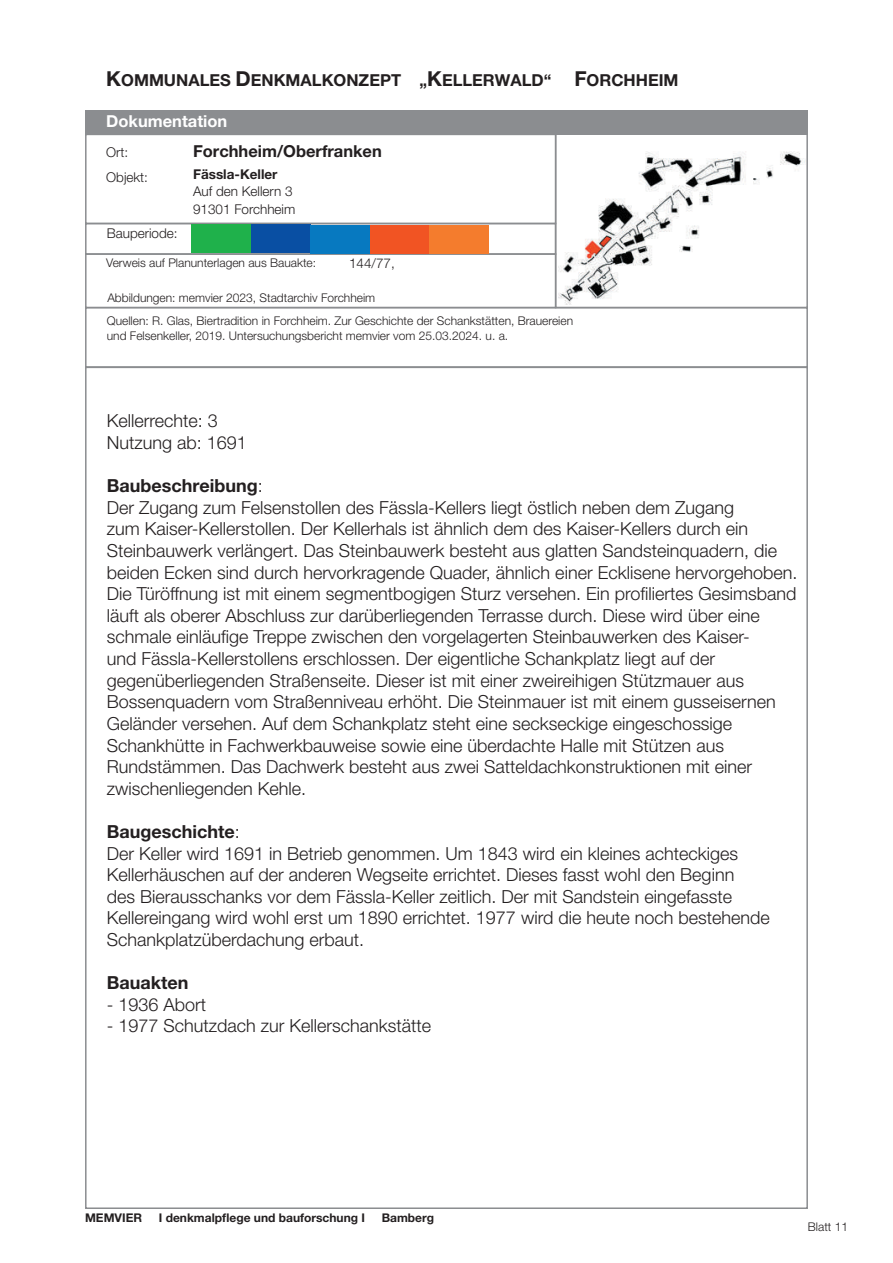
<style>
.page{position:relative;width:893px;height:1263px;background:#fff}
.page>*{position:absolute;margin:0;border:0;box-sizing:border-box;transform-origin:0 0}
.t1{font:300 18px/21.6px "Helvetica Neue LT Pro";color:#231f20}
.t2{font:700 18px "Helvetica Neue LT Pro";color:#231f20}
.t3{font:700 16.5px "Helvetica Neue LT Pro";color:#231f20}
.t4{font:700 16.5px "Helvetica Neue LT Pro";color:#fff}
.t5{font:300 13.5px "Helvetica Neue LT Pro";color:#231f20}
.t6{font:700 13.5px "Helvetica Neue LT Pro";color:#231f20}
.t7{font:300 12px/14.4px "Helvetica Neue LT Pro";color:#231f20}
.t8{font:700 12px "Helvetica Neue LT Pro";color:#231f20}
.s1{font-size:20.7px}
.s2{font-weight:700}
</style>
<div class="page">
<div style="left:555px;top:133px;width:253px;height:175px;border:2px solid #8b8d90"></div>
<div style="left:85px;top:223px;width:471px;height:32px;border:2px solid #8b8d90"></div>
<div style="left:85px;top:111px;width:723px;height:24px;background:#8b8d90"></div>
<div style="left:85px;top:253px;width:471px;height:55px;border:2px solid #8b8d90"></div>
<div style="left:85px;top:307px;width:723px;height:61px;border:2px solid #8b8d90"></div>
<img style="left:559px;top:138px;width:247px;height:166px">
<div style="left:191px;top:224px;width:60px;height:29px;background:#1fb14b"></div>
<div style="left:251px;top:224px;width:59px;height:29px;background:#094fa3"></div>
<div style="left:310px;top:225px;width:60px;height:29px;background:#0779c0"></div>
<div style="left:370px;top:225px;width:59px;height:29px;background:#f15423"></div>
<div style="left:429px;top:225px;width:60px;height:29px;background:#f47c2d"></div>
<p class="t3" style="left:106px;top:70px;width:574px"><span class="s1">K</span>OMMUNALES <span class="s1">D</span>ENKMALKONZEPT „<span class="s1">K</span>ELLERWALD“ <span class="s1">F</span>ORCHHEIM</p>
<p class="t4" style="left:106px;top:111px;width:122px">Dokumentation</p>
<p class="t5" style="left:106px;top:144px;width:24px">Ort:</p>
<p class="t3" style="left:193px;top:141px;width:190px">Forchheim/Oberfranken</p>
<p class="t5" style="left:106px;top:169px;width:43px">Objekt:</p>
<p class="t5" style="left:193px;top:201px;width:104px">91301 Forchheim</p>
<p class="t6" style="left:193px;top:166px;width:86px">Fässla-Keller</p>
<p class="t5" style="left:193px;top:182px;width:101px">Auf den Kellern 3</p>
<p class="t5" style="left:107px;top:225px;width:72px">Bauperiode:</p>
<p class="t7" style="left:106px;top:255px;width:211px">Verweis auf Planunterlagen aus Bauakte:</p>
<p class="t5" style="left:349px;top:255px;width:47px">144/77,</p>
<p class="t7" style="left:107px;top:290px;width:269px">Abbildungen: memvier 2023, Stadtarchiv Forchheim</p>
<p class="t7" style="left:107px;top:314px;width:468px">Quellen: R. Glas, Biertradition in Forchheim. Zur Geschichte der Schankstätten, Brauereien und Felsenkeller, 2019. Untersuchungsbericht memvier vom 25.03.2024. u. a.</p>
<p class="t1" style="left:107px;top:410px;width:142px">Kellerrechte: 3<br>Nutzung ab: 1691</p>
<p class="t1" style="left:107px;top:475px;width:692px"><span class="s2">Baubeschreibung</span>:<br>Der Zugang zum Felsenstollen des Fässla-Kellers liegt östlich neben dem Zugang<br>zum Kaiser-Kellerstollen. Der Kellerhals ist ähnlich dem des Kaiser-Kellers durch ein Steinbauwerk verlängert. Das Steinbauwerk besteht aus glatten Sandsteinquadern, die beiden Ecken sind durch hervorkragende Quader, ähnlich einer Ecklisene hervorgehoben.<br>Die Türöffnung ist mit einem segmentbogigen Sturz versehen. Ein profiliertes Gesimsband läuft als oberer Abschluss zur darüberliegenden Terrasse durch. Diese wird über eine schmale einläufige Treppe zwischen den vorgelagerten Steinbauwerken des Kaiser-<br>und Fässla-Kellerstollens erschlossen. Der eigentliche Schankplatz liegt auf der gegenüberliegenden Straßenseite. Dieser ist mit einer zweireihigen Stützmauer aus Bossenquadern vom Straßenniveau erhöht. Die Steinmauer ist mit einem gusseisernen Geländer versehen. Auf dem Schankplatz steht eine seckseckige eingeschossige Schankhütte in Fachwerkbauweise sowie eine überdachte Halle mit Stützen aus Rundstämmen. Das Dachwerk besteht aus zwei Satteldachkonstruktionen mit einer zwischenliegenden Kehle.</p>
<p class="t1" style="left:107px;top:820px;width:664px"><span class="s2">Baugeschichte</span>:<br>Der Keller wird 1691 in Betrieb genommen. Um 1843 wird ein kleines achteckiges Kellerhäuschen auf der anderen Wegseite errichtet. Dieses fasst wohl den Beginn<br>des Bierausschanks vor dem Fässla-Keller zeitlich. Der mit Sandstein eingefasste Kellereingang wird wohl erst um 1890 errichtet. 1977 wird die heute noch bestehende Schankplatzüberdachung erbaut.</p>
<p class="t2" style="left:107px;top:971px;width:83px">Bauakten</p>
<p class="t1" style="left:107px;top:993px;width:101px">- 1936 Abort</p>
<p class="t1" style="left:107px;top:1015px;width:326px">- 1977 Schutzdach zur Kellerschankstätte</p>
<p class="t8" style="left:85px;top:1210px;width:59px">MEMVIER</p>
<p class="t8" style="left:159px;top:1210px;width:208px">I denkmalpflege und bauforschung I</p>
<p class="t8" style="left:382px;top:1210px;width:54px">Bamberg</p>
<p class="t7" style="left:808px;top:1219px;width:42px">Blatt 11</p>
</div>
